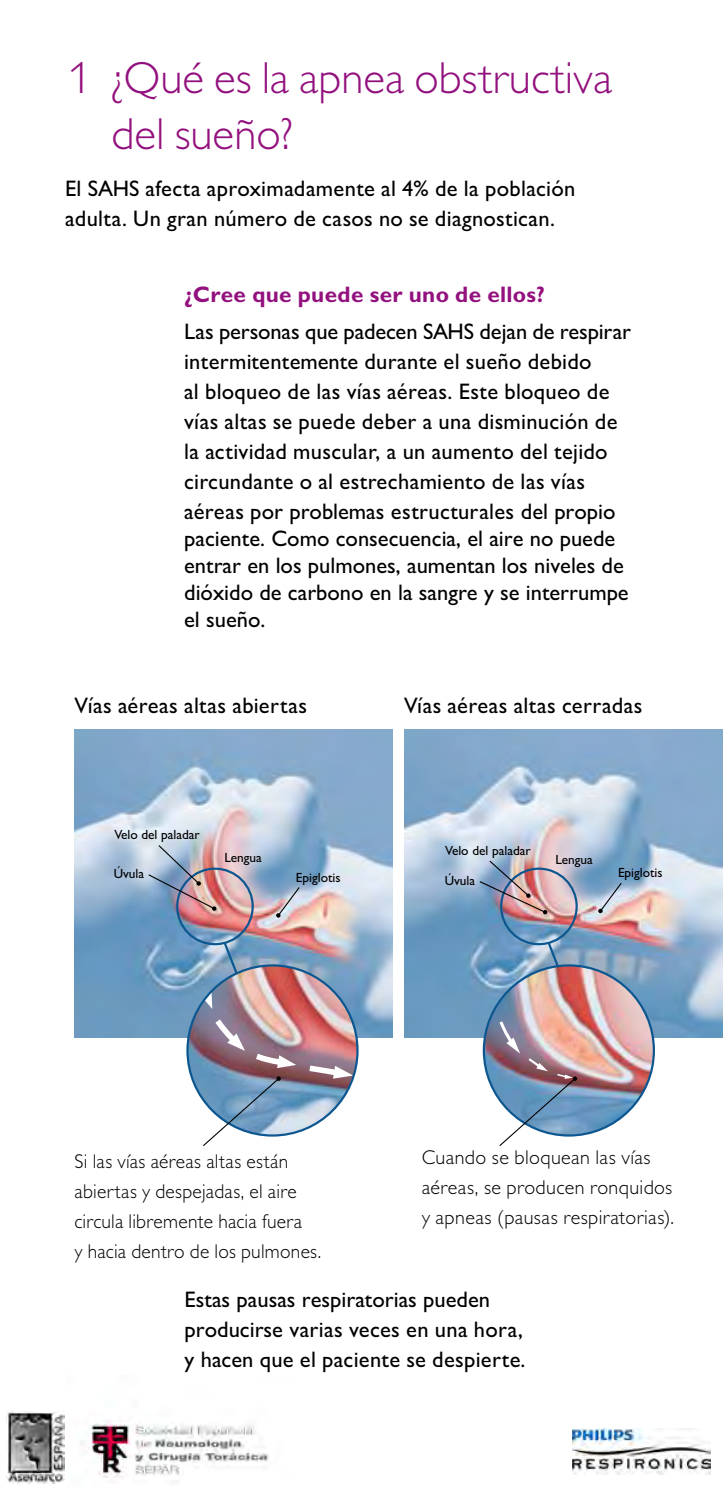
<style>
.page{position:relative;width:723px;height:1489px;background:#fff}
.page>*{position:absolute;margin:0;border:0;box-sizing:border-box;transform-origin:0 0}
.t1{font:300 45px/56.2px "Gill Sans Alt One";color:#93117e}
.t2{font:22.5px/30px "Gill Sans Alt One";letter-spacing:.01em;color:#000}
.t3{font:700 22.5px "Gill Sans Alt One";letter-spacing:.015em;color:#93117e}
.t4{font:300 20px/30px "Gill Sans Alt One";letter-spacing:.02em;color:#000}
.t5{font:13.25px "Gill Sans Alt One";color:#000}
</style>
<div class="page">
<img style="left:405px;top:729px;width:318px;height:308px">
<img style="left:74px;top:729px;width:319px;height:308px">
<div style="left:500px;top:867px;width:78px;height:78px;border:2px solid #0d5790;border-radius:50%"></div>
<svg style="left:546px;top:939px;width:25px;height:29px"></svg>
<img style="left:484px;top:965px;width:170px;height:170px;border-radius:85px">
<svg style="left:484px;top:965px;width:12px;height:44px"></svg>
<img style="left:187px;top:965px;width:170px;height:170px;border-radius:85px">
<img style="left:189px;top:940px;width:107px;height:128px">
<svg style="left:303px;top:1061px;width:50px;height:18px"></svg>
<img style="left:497px;top:1017px;width:80px;height:129px">
<svg style="left:202px;top:1076px;width:79px;height:70px"></svg>
<img style="left:147px;top:844px;width:69px;height:66px">
<svg style="left:276px;top:885px;width:25px;height:32px"></svg>
<img style="left:478px;top:859px;width:69px;height:55px">
<svg style="left:598px;top:881px;width:25px;height:32px"></svg>
<img style="left:7px;top:1411px;width:57px;height:72px">
<img style="left:572px;top:1428px;width:138px;height:46px">
<img style="left:80px;top:1420px;width:189px;height:58px">
<h1 class="t1" style="left:111px;top:50px;width:502px;text-indent:-43px">1 ¿Qué es la apnea obstructiva del sueño?</h1>
<p class="t2" style="left:65px;top:173px;width:511px">El SAHS afecta aproximadamente al 4% de la población adulta. Un gran número de casos no se diagnostican.</p>
<p class="t3" style="left:184px;top:278px;width:362px">¿Cree que puede ser uno de ellos?</p>
<p class="t2" style="left:184px;top:316px;width:448px">Las personas que padecen SAHS dejan de respirar intermitentemente durante el sueño debido<br>al bloqueo de las vías aéreas. Este bloqueo de vías altas se puede deber a una disminución de la actividad muscular, a un aumento del tejido circundante o al estrechamiento de las vías aéreas por problemas estructurales del propio</p>
<p class="t2" style="left:184px;top:524px;width:446px;line-height:27px">paciente. Como consecuencia, el aire no puede entrar en los pulmones, aumentan los niveles de dióxido de carbono en la sangre y se interrumpe el sueño.</p>
<p class="t2" style="left:74px;top:690px;width:234px">Vías aéreas altas abiertas</p>
<p class="t2" style="left:404px;top:690px;width:240px">Vías aéreas altas cerradas</p>
<p class="t5" style="left:114px;top:825px;width:87px">Velo del paladar</p>
<p class="t5" style="left:114px;top:864px;width:32px">Úvula</p>
<p class="t5" style="left:224px;top:848px;width:39px">Lengua</p>
<p class="t5" style="left:296px;top:868px;width:46px">Epiglotis</p>
<p class="t5" style="left:445px;top:841px;width:87px">Velo del paladar</p>
<p class="t5" style="left:445px;top:870px;width:32px">Úvula</p>
<p class="t5" style="left:555px;top:850px;width:39px">Lengua</p>
<p class="t5" style="left:618px;top:863px;width:46px">Epiglotis</p>
<p class="t4" style="left:74px;top:1146px;width:248px">Si las vías aéreas altas están abiertas y despejadas, el aire circula libremente hacia fuera<br>y hacia dentro de los pulmones.</p>
<p class="t4" style="left:422px;top:1142px;width:254px">Cuando se bloquean las vías aéreas, se producen ronquidos y apneas (pausas respiratorias).</p>
<p class="t2" style="left:185px;top:1283px;width:342px">Estas pausas respiratorias pueden producirse varias veces en una hora, y hacen que el paciente se despierte.</p>
</div>
